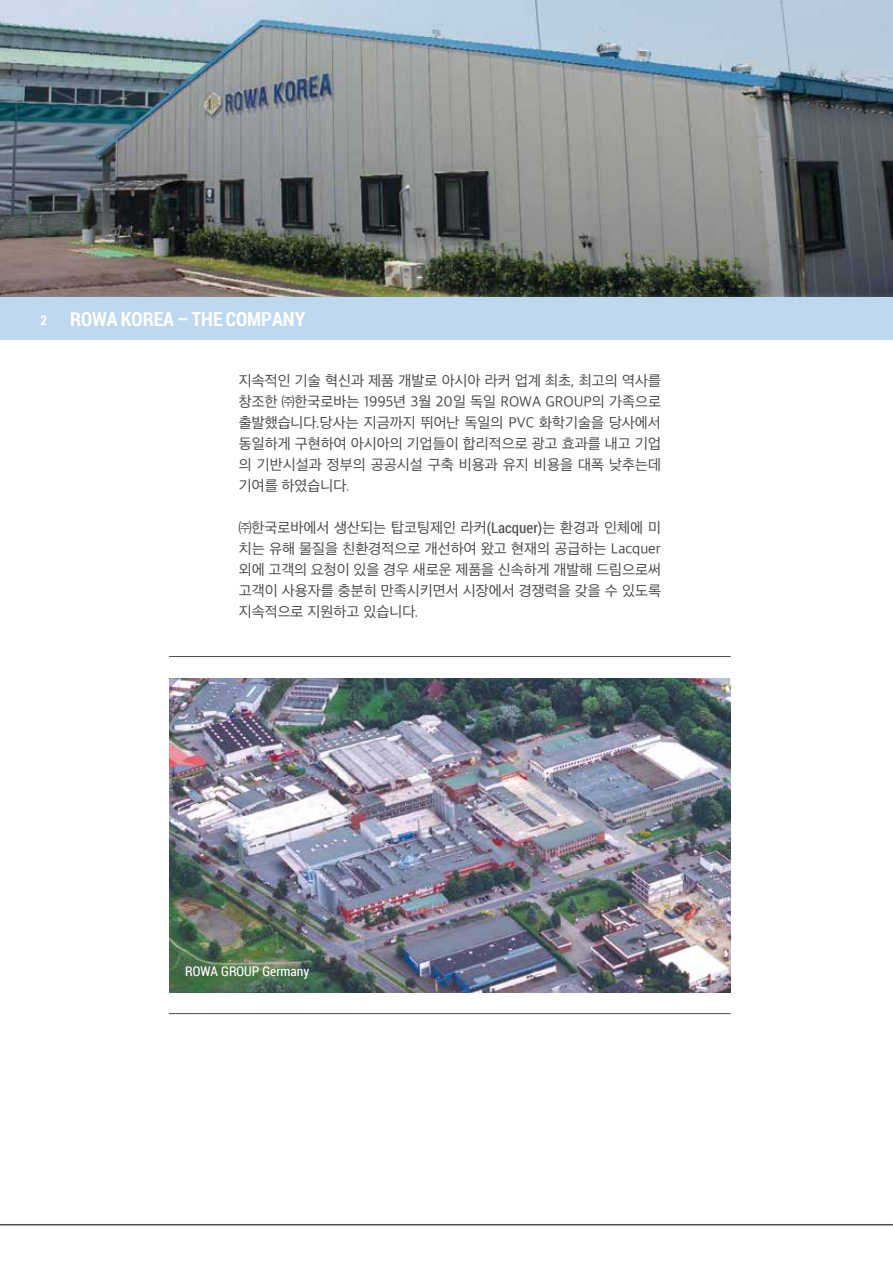
<style>
.page{position:relative;width:893px;height:1263px;background:#fff}
.page>*{position:absolute;margin:0;border:0;box-sizing:border-box;transform-origin:0 0}
.t1{font:700 19.5px "Roboto Condensed";color:#fff}
.t2{font:15px/21px "Apple SD Gothic Neo";color:#4b4b4d;text-align:justify}
.t3{font:13.5px "Roboto Condensed";color:#fff}
.t4{font:700 13.5px "Roboto Condensed";color:#fff}
.s1{font-family:"Roboto Condensed"}
</style>
<div class="page">
<img style="left:0;top:0;width:892px;height:298px">
<div style="left:0;top:298px;width:893px;height:42px;background:#bdd8ef"></div>
<hr style="left:892px;top:0;width:1px;height:338px;background:#fff">
<img style="left:169px;top:678px;width:562px;height:315px">
<hr style="left:169px;top:1013px;width:562px;height:1px;background:#4b4b4d">
<hr style="left:169px;top:656px;width:562px;height:1px;background:#4b4b4d">
<hr style="left:0;top:1224px;width:893px;height:1px;background:#4b4b4d">
<p class="t4" style="left:40px;top:311px;width:8px">2</p>
<h1 class="t1" style="left:70px;top:305px;width:237px">ROWA KOREA – THE COMPANY</h1>
<p class="t2" style="left:239px;top:371px;width:424px">지속적인 기술 혁신과 제품 개발로 아시아 라커 업계 최초, 최고의 역사를 창조한 ㈜한국로바는 1995년 3월 20일 독일 ROWA GROUP의 가족으로 출발했습니다.당사는 지금까지 뛰어난 독일의 PVC 화학기술을 당사에서 동일하게 구현하여 아시아의 기업들이 합리적으로 광고 효과를 내고 기업 의 기반시설과 정부의 공공시설 구축 비용과 유지 비용을 대폭 낮추는데 기여를 하였습니다.</p>
<p class="t2" style="left:239px;top:518px;width:424px">㈜한국로바에서 생산되는 탑코팅제인 라커<span class="s1">(Lacquer)</span>는 환경과 인체에 미 치는 유해 물질을 친환경적으로 개선하여 왔고 현재의 공급하는 Lacquer 외에 고객의 요청이 있을 경우 새로운 제품을 신속하게 개발해 드림으로써 고객이 사용자를 충분히 만족시키면서 시장에서 경쟁력을 갖을 수 있도록 지속적으로 지원하고 있습니다.</p>
<p class="t3" style="left:185px;top:962px;width:126px">ROWA GROUP Germany</p>
</div>
